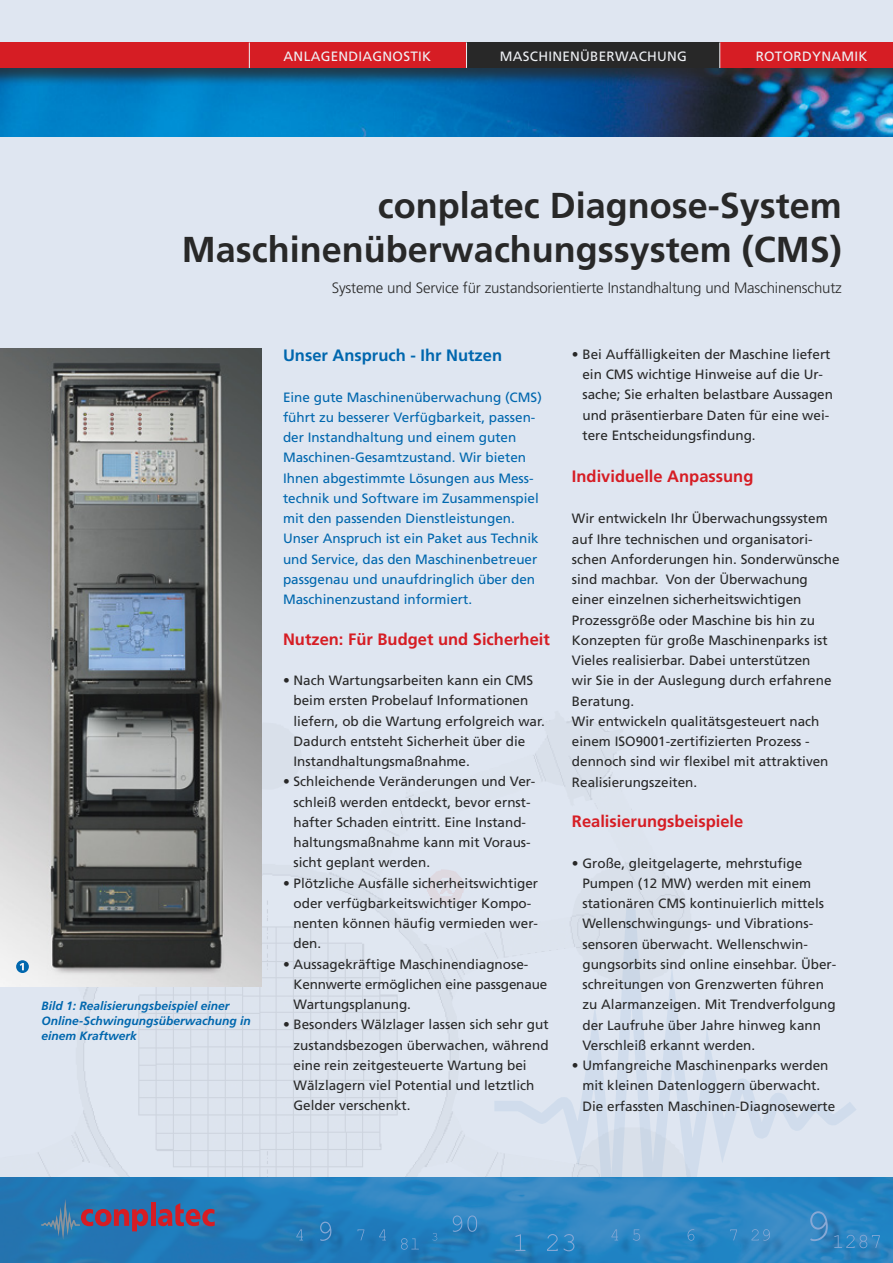
<style>
.page{position:relative;width:893px;height:1263px;background:#fff}
.page>*{position:absolute;margin:0;border:0;box-sizing:border-box;transform-origin:0 0}
.t1{font:700 36px/43.2px "Frutiger";color:#282828;text-align:right}
.t2{font:700 16.5px "Frutiger";color:#d61d24}
.t3{font:700 16.5px "Frutiger";color:#0067ae}
.t4{font:300 15px "Frutiger";letter-spacing:-.01em;color:#282828}
.t5{font:13.5px/20.2px "Frutiger";color:#282828}
.t6{font:13.5px/20.2px "Frutiger";color:#0067ae}
.t7{font:13.5px "Frutiger";letter-spacing:.02em;color:#eff1f5}
.t8{font:italic 700 12px/15px "Frutiger";color:#0067ae}
</style>
<div class="page">
<div style="left:0;top:0;width:893px;height:1220px;background:#dde5f1"></div>
<svg style="left:691px;top:1033px;width:167px;height:145px"></svg>
<img style="left:0;top:719px;width:691px;height:459px">
<div style="left:0;top:42px;width:893px;height:44px;background:#282828;opacity:.75"></div>
<div style="left:0;top:43px;width:893px;height:25px;background:#d61d24"></div>
<svg style="left:0;top:68px;width:893px;height:68px;background:#0b639b"></svg>
<img style="left:0;top:1178px;width:893px;height:85px">
<svg style="left:296px;top:1210px;width:597px;height:53px;background:#2a83c0"></svg>
<div style="left:467px;top:43px;width:253px;height:25px;background:#282828"></div>
<svg style="left:249px;top:43px;width:1px;height:25px"></svg>
<svg style="left:466px;top:42px;width:1px;height:26px"></svg>
<svg style="left:719px;top:43px;width:1px;height:25px"></svg>
<img style="left:0;top:349px;width:262px;height:637px">
<div style="left:16px;top:960px;width:13px;height:13px;background:#0067ae;border-radius:50%"></div>
<svg style="left:20px;top:963px;width:4px;height:7px"></svg>
<svg style="left:41px;top:1199px;width:107px;height:41px;background:#466999"></svg>
<hr style="left:151px;top:1202px;width:4px;height:24px;background:#d61d24">
<svg style="left:158px;top:1203px;width:57px;height:23px"></svg>
<p class="t7" style="left:284px;top:48px;width:148px">Anlagendiagnostik</p>
<p class="t7" style="left:500px;top:48px;width:189px">Maschinenüberwachung</p>
<p class="t7" style="left:756px;top:48px;width:113px">ROTORDYNAMI K</p>
<h1 class="t1" style="left:182px;top:184px;width:661px">conplatec Diagnose-System<br>Maschinenüberwachungssystem (CMS)</h1>
<p class="t8" style="left:41px;top:998px;width:211px">Bild 1: Realisierungsbeispiel einer<br>Online-Schwingungsüberwachung in einem Kraftwerk</p>
<p class="t4" style="left:332px;top:279px;width:512px">Systeme und Service für zustandsorientierte Instandhaltung und Maschinenschutz</p>
<p class="t3" style="left:283px;top:346px;width:221px">Unser Anspruch - Ihr Nutzen</p>
<p class="t6" style="left:283px;top:387px;width:260px">Eine gute Maschinenüberwachung (CMS) führt zu besserer Verfügbarkeit, passen&shy;der Instandhaltung und einem guten Maschinen-Gesamtzustand. Wir bieten Ihnen abgestimmte Lösungen aus Mess&shy;technik und Software im Zusammenspiel mit den passenden Dienstleistungen.<br>Unser Anspruch ist ein Paket aus Technik und Service, das den Maschinenbetreuer passgenau und unaufdringlich über den Maschinenzustand informiert.</p>
<p class="t2" style="left:283px;top:629px;width:268px">Nutzen: Für Budget und Sicherheit</p>
<p class="t5" style="left:294px;top:670px;width:253px;text-indent:-11px">• Nach Wartungsarbeiten kann ein CMS beim ersten Probelauf Informationen liefern, ob die Wartung erfolgreich war.<br>Dadurch entsteht Sicherheit über die Instandhaltungsmaßnahme.</p>
<p class="t5" style="left:294px;top:772px;width:243px;text-indent:-11px">• Schleichende Veränderungen und Ver&shy;schleiß werden entdeckt, bevor ernst&shy;hafter Schaden eintritt. Eine Instand&shy;haltungsmaßnahme kann mit Voraus&shy;sicht geplant werden.</p>
<p class="t5" style="left:294px;top:873px;width:246px;text-indent:-11px">• Plötzliche Ausfälle sicherheitswichtiger oder verfügbarkeitswichtiger Kompo&shy;nenten können häufig vermieden wer&shy;den.</p>
<p class="t5" style="left:294px;top:954px;width:255px;text-indent:-10px">• Aussagekräftige Maschinendiagnose-<br>Kennwerte ermöglichen eine passgenaue<br>Wartungsplanung.</p>
<p class="t5" style="left:294px;top:1015px;width:257px;text-indent:-11px">• Besonders Wälzlager lassen sich sehr gut zustandsbezogen überwachen, während eine rein zeitgesteuerte Wartung bei Wälzlagern viel Potential und letztlich Gelder verschenkt.</p>
<p class="t5" style="left:582px;top:344px;width:252px;text-indent:-11px">• Bei Auffälligkeiten der Maschine liefert ein CMS wichtige Hinweise auf die Ur&shy;sache; Sie erhalten belastbare Aussagen und präsentierbare Daten für eine wei&shy;tere Entscheidungsfindung.</p>
<p class="t2" style="left:572px;top:466px;width:183px">Individuelle Anpassung</p>
<p class="t5" style="left:572px;top:509px;width:269px">Wir entwickeln Ihr Überwachungssystem auf Ihre technischen und organisatori&shy;schen Anforderungen hin. Sonderwünsche sind machbar. Von der Überwachung einer einzelnen sicherheitswichtigen Prozessgröße oder Maschine bis hin zu Konzepten für große Maschinenparks ist Vieles realisierbar. Dabei unterstützen<br>wir Sie in der Auslegung durch erfahrene Beratung.<br>Wir entwickeln qualitätsgesteuert nach einem ISO9001-zertifizierten Prozess - dennoch sind wir flexibel mit attraktiven Realisierungszeiten.</p>
<p class="t2" style="left:572px;top:812px;width:173px">Realisierungsbeispiele</p>
<p class="t5" style="left:582px;top:853px;width:255px;text-indent:-11px">• Große, gleitgelagerte, mehrstufige Pumpen (12 MW) werden mit einem stationären CMS kontinuierlich mittels Wellenschwingungs- und Vibrations&shy;sensoren überwacht. Wellen schwin&shy;gungsorbits sind online einsehbar. Über - schreitungen von Grenzwerten führen zu Alarmanzeigen. Mit Trendver folgung der Laufruhe über Jahre hinweg kann Verschleiß erkannt werden.</p>
<p class="t5" style="left:582px;top:1055px;width:254px;text-indent:-11px">• Umfangreiche Maschinenparks werden mit kleinen Datenloggern überwacht.<br>Die erfassten Maschinen-Diagnosewerte</p>
</div>
